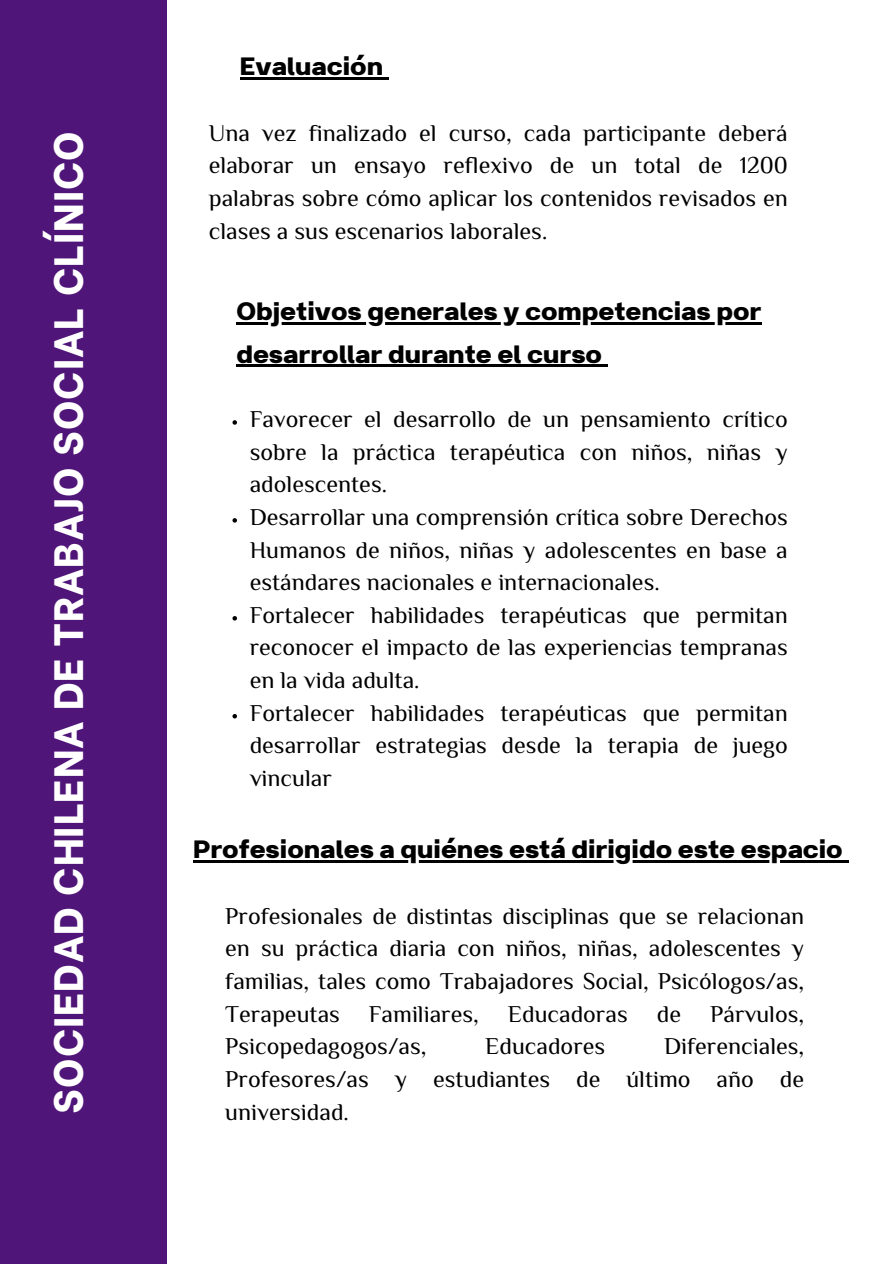
<style>
.page{position:relative;width:894px;height:1264px;background:#fff}
.page>*{position:absolute;margin:0;border:0;box-sizing:border-box;transform-origin:0 0}
.t1{font:800 40.8px "Be Vietnam";letter-spacing:.025em;color:#fff}
.t2{font:700 30px/42.8px "Breul Grotesk A";color:#000}
.t3{font:24px/32.7px "Philosopher";color:#000;text-align:justify}
</style>
<div class="page">
<div style="left:0;top:0;width:166px;height:1263px;background:#4f1579"></div>
<hr style="left:240px;top:77px;width:143px;height:3px;background:#000">
<svg style="left:383px;top:77px;width:5px;height:3px"></svg>
<hr style="left:236px;top:322px;width:525px;height:2px;background:#000">
<hr style="left:236px;top:365px;width:366px;height:2px;background:#000">
<svg style="left:232px;top:420px;width:5px;height:5px"></svg>
<svg style="left:232px;top:518px;width:5px;height:4px"></svg>
<svg style="left:232px;top:616px;width:5px;height:4px"></svg>
<svg style="left:232px;top:714px;width:5px;height:4px"></svg>
<hr style="left:193px;top:860px;width:649px;height:2px;background:#000">
<svg style="left:842px;top:860px;width:6px;height:2px"></svg>
<h1 class="t1" style="left:34px;top:1113px;width:983px;rotate:-90deg">SOCIEDAD CHILENA DE TRABAJO SOCIAL CLÍNICO</h1>
<h2 class="t2" style="left:240px;top:42px;width:145px">Evaluación</h2>
<p class="t3" style="left:209px;top:119px;width:580px">Una vez finalizado el curso, cada participante deberá elaborar un ensayo reflexivo de un total de 1200 palabras sobre cómo aplicar los contenidos revisados en clases a sus escenarios laborales.</p>
<h2 class="t2" style="left:236px;top:286px;width:526px">Objetivos generales y competencias por desarrollar durante el curso</h2>
<p class="t3" style="left:249px;top:405px;width:539px">Favorecer el desarrollo de un pensamiento crítico sobre la práctica terapéutica con niños, niñas y adolescentes.</p>
<p class="t3" style="left:249px;top:503px;width:539px">Desarrollar una comprensión crítica sobre Derechos Humanos de niños, niñas y adolescentes en base a estándares nacionales e internacionales.</p>
<p class="t3" style="left:249px;top:601px;width:539px">Fortalecer habilidades terapéuticas que permitan reconocer el impacto de las experiencias tempranas en la vida adulta.</p>
<p class="t3" style="left:249px;top:698px;width:539px">Fortalecer habilidades terapéuticas que permitan desarrollar estrategias desde la terapia de juego vincular</p>
<h2 class="t2" style="left:193px;top:824px;width:651px">Profesionales a quiénes está dirigido este espacio</h2>
<p class="t3" style="left:225px;top:901px;width:580px">Profesionales de distintas disciplinas que se relacionan en su práctica diaria con niños, niñas, adolescentes y familias, tales como Trabajadores Social, Psicólogos/as, Terapeutas Familiares, Educadoras de Párvulos, Psicopedagogos/as,</p>
<p class="t3" style="left:225px;top:1032px;width:580px;text-indent:438px">Diferenciales, Profesores/as y estudiantes de último año de universidad.</p>
<p class="t3" style="left:485px;top:1032px;width:121px">Educadores</p>
</div>
